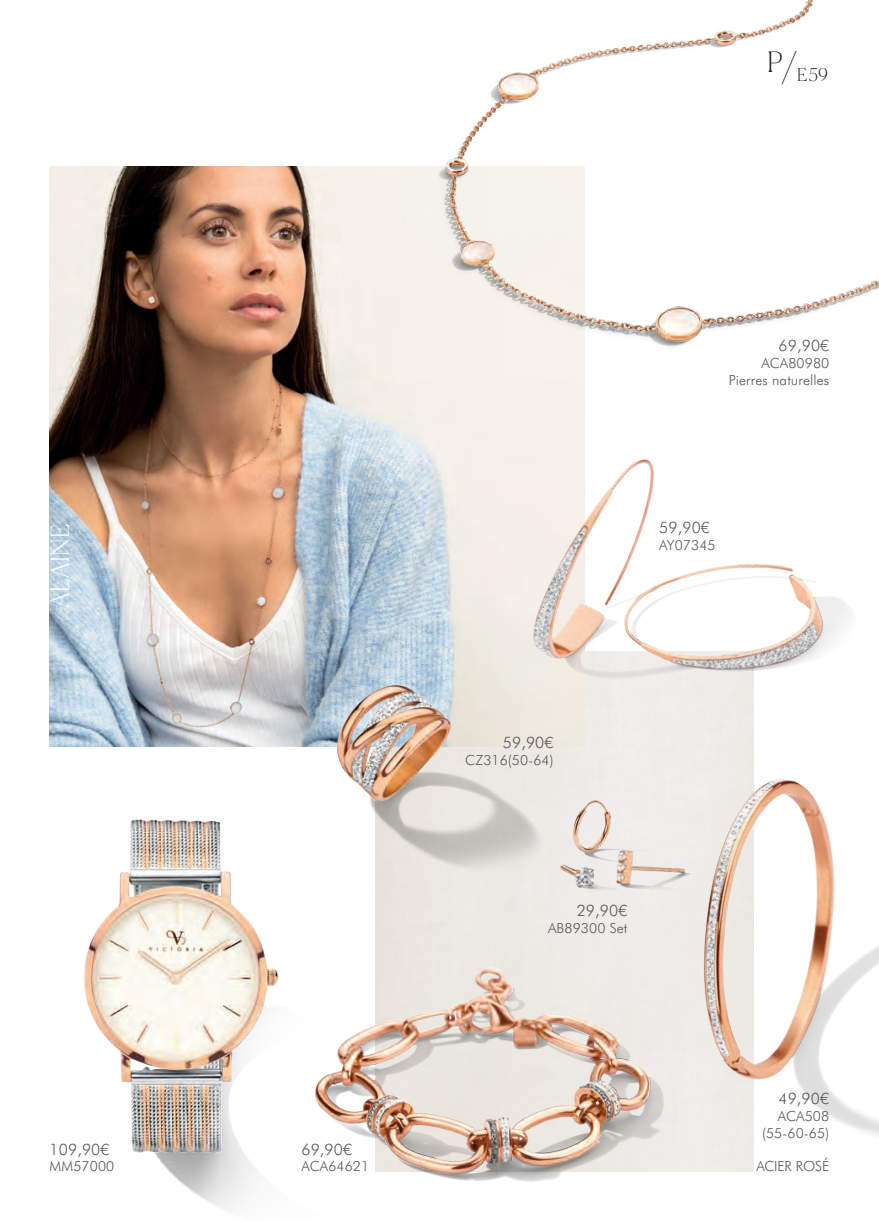
<style>
.page{position:relative;width:879px;height:1221px;background:#fff}
.page>*{position:absolute;margin:0;border:0;box-sizing:border-box;transform-origin:0 0}
.t1{font:100 28px "Canela";color:#231f20}
.t2{font:100 24.5px "Canela";letter-spacing:.02em;color:#fff}
.t3{font:100 17.5px "Canela";color:#231f20}
.t4{font:300 15.75px "Futura BT";color:#57585a}
.t5{font:300 14px/16.8px "Futura BT";letter-spacing:.01em;color:#57585a;text-align:right}
.t6{font:300 14px "Futura BT";letter-spacing:-.01em;color:#57585a}
.s1{font-size:36.75px}
</style>
<div class="page">
<img style="left:84px;top:819px;width:355px;height:390px">
<img style="left:310px;top:943px;width:267px;height:253px">
<img style="left:50px;top:167px;width:534px;height:579px">
<img style="left:429px;top:0;width:449px;height:362px">
<img style="left:577px;top:798px;width:301px;height:374px">
<img style="left:310px;top:659px;width:258px;height:231px">
<img style="left:439px;top:379px;width:411px;height:419px">
<div style="left:536px;top:811px;width:154px;height:121px;background:#eeece9"></div>
<img style="left:568px;top:780px;width:80px;height:109px">
<h2 class="t2" style="left:40px;top:607px;width:86px;rotate:-90deg">ALAINE</h2>
<p class="t4" style="left:50px;top:1138px;width:61px">109,90€</p>
<p class="t5" style="left:50px;top:1157px;width:66px">MM57000</p>
<h1 class="t1" style="left:766px;top:40px;width:42px">P<span class="s1">/</span><sub>E</sub></h1>
<p class="t3" style="left:808px;top:61px;width:21px">59</p>
<p class="t4" style="left:301px;top:1138px;width:52px">69,90€</p>
<p class="t5" style="left:301px;top:1157px;width:69px">ACA64621</p>
<p class="t4" style="left:778px;top:334px;width:52px">69,90€</p>
<p class="t5" style="left:728px;top:354px;width:102px">ACA80980<br>Pierres naturelles</p>
<p class="t4" style="left:659px;top:516px;width:52px">59,90€</p>
<p class="t5" style="left:659px;top:536px;width:58px">AY07345</p>
<p class="t4" style="left:502px;top:731px;width:52px">59,90€</p>
<p class="t5" style="left:465px;top:750px;width:90px">CZ316(50-64)</p>
<p class="t4" style="left:576px;top:899px;width:52px">29,90€</p>
<p class="t5" style="left:548px;top:919px;width:81px">AB89300 Set</p>
<p class="t4" style="left:778px;top:1087px;width:52px">49,90€</p>
<p class="t5" style="left:761px;top:1107px;width:69px">ACA508 (55-60-65)</p>
<p class="t6" style="left:756px;top:1156px;width:74px">ACIER ROSÉ</p>
</div>
